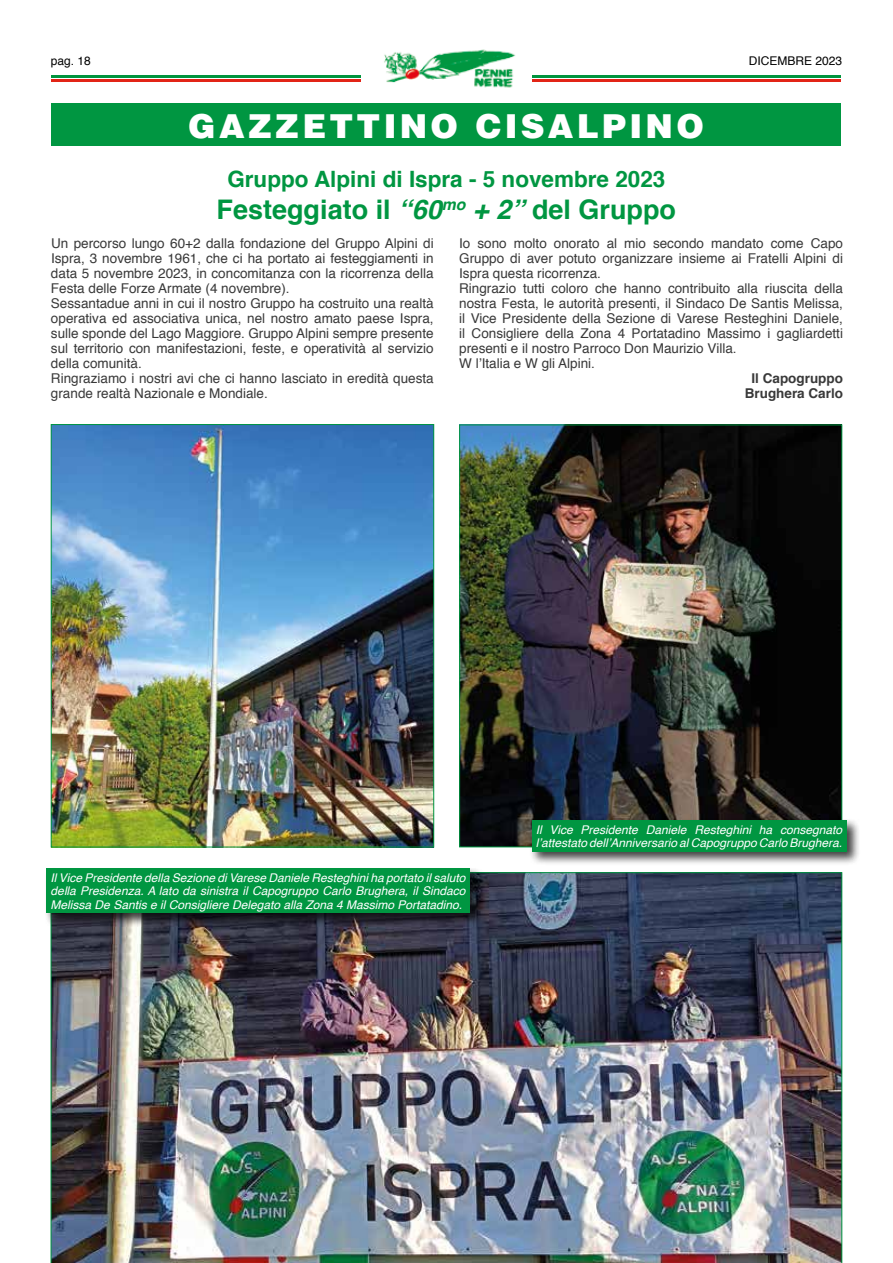
<style>
.page{position:relative;width:893px;height:1263px;background:#fff}
.page>*{position:absolute;margin:0;border:0;box-sizing:border-box;transform-origin:0 0}
.t1{font:900 33px "Helvetica";letter-spacing:.1em;color:#fff}
.t2{font:700 27px "Helvetica";color:#009641}
.t3{font:700 22.5px "Helvetica";color:#009641}
.t4{font:13.5px/15px "Helvetica";color:#393939}
.t5{font:700 13.5px/15px "Helvetica";color:#393939;text-align:center}
.t6{font:italic 12px/13.5px "Helvetica";color:#fff}
.t7{font:12px "Helvetica";color:#000}
.s1{font-style:italic}
</style>
<div class="page">
<hr style="left:531px;top:80px;width:310px;height:2px;background:#e22416">
<hr style="left:531px;top:75px;width:310px;height:3px;background:#00943e">
<hr style="left:51px;top:80px;width:310px;height:2px;background:#e22416">
<hr style="left:51px;top:75px;width:310px;height:3px;background:#00943e">
<img style="left:361px;top:49px;width:171px;height:55px">
<div style="left:51px;top:104px;width:790px;height:42px;background:#009641"></div>
<img style="left:461px;top:427px;width:379px;height:418px">
<div style="left:529px;top:818px;width:331px;height:48px;background:#000;opacity:.75"></div>
<div style="left:531px;top:820px;width:315px;height:31px;background:#009641"></div>
<img style="left:53px;top:426px;width:379px;height:419px">
<img style="left:51px;top:872px;width:791px;height:391px">
<div style="left:44px;top:866px;width:440px;height:61px;background:#000;opacity:.75"></div>
<div style="left:46px;top:868px;width:424px;height:45px;background:#009641"></div>
<p class="t7" style="left:51px;top:52px;width:42px">pag. 18</p>
<p class="t7" style="left:749px;top:52px;width:95px">DICEMBRE 2023</p>
<h1 class="t1" style="left:188px;top:105px;width:517px">GAZZETTINO CISALPINO</h1>
<h3 class="t3" style="left:227px;top:160px;width:440px">Gruppo Alpini di Ispra - 5 novembre 2023</h3>
<h2 class="t2" style="left:217px;top:188px;width:461px">Festeggiato il <span class="s1">“60</span><sup>mo</sup> <span class="s1">+ 2”</span> del Gruppo</h2>
<p class="t4" style="left:51px;top:236px;width:384px">Un percorso lungo 60+2 dalla fondazione del Gruppo Alpini di Ispra, 3 novembre 1961, che ci ha portato ai festeggiamenti in data 5 novembre 2023, in concomitanza con la ricorrenza della Festa delle Forze Armate (4 novembre).<br>Sessantadue anni in cui il nostro Gruppo ha costruito una realtà operativa ed associativa unica, nel nostro amato paese Ispra, sulle sponde del Lago Maggiore. Gruppo Alpini sempre presente sul territorio con manifestazioni, feste, e operatività al servizio della comunità.<br>Ringraziamo i nostri avi che ci hanno lasciato in eredità questa grande realtà Nazionale e Mondiale.</p>
<p class="t4" style="left:459px;top:236px;width:385px">Io sono molto onorato al mio secondo mandato come Capo Gruppo di aver potuto organizzare insieme ai Fratelli Alpini di Ispra questa ricorrenza.<br>Ringrazio tutti coloro che hanno contribuito alla riuscita della nostra Festa, le autorità presenti, il Sindaco De Santis Melissa, il Vice Presidente della Sezione di Varese Resteghini Daniele, il Consigliere della Zona 4 Portatadino Massimo i gagliardetti presenti e il nostro Parroco Don Maurizio Villa.<br>W l’Italia e W gli Alpini.</p>
<p class="t5" style="left:745px;top:371px;width:100px">Il Capogruppo<br>Brughera Carlo</p>
<p class="t6" style="left:51px;top:871px;width:416px;text-align:justify">Il Vice Presidente della Sezione di Varese Daniele Resteghini ha portato il saluto della Presidenza. A lato da sinistra il Capogruppo Carlo Brughera, il Sindaco Melissa De Santis e il Consigliere Delegato alla Zona 4 Massimo Portatadino.</p>
<p class="t6" style="left:536px;top:823px;width:308px">Il Vice Presidente Daniele Resteghini ha consegnato l’attestato dell’Anniversario al Capogruppo Carlo Brughera.</p>
</div>
